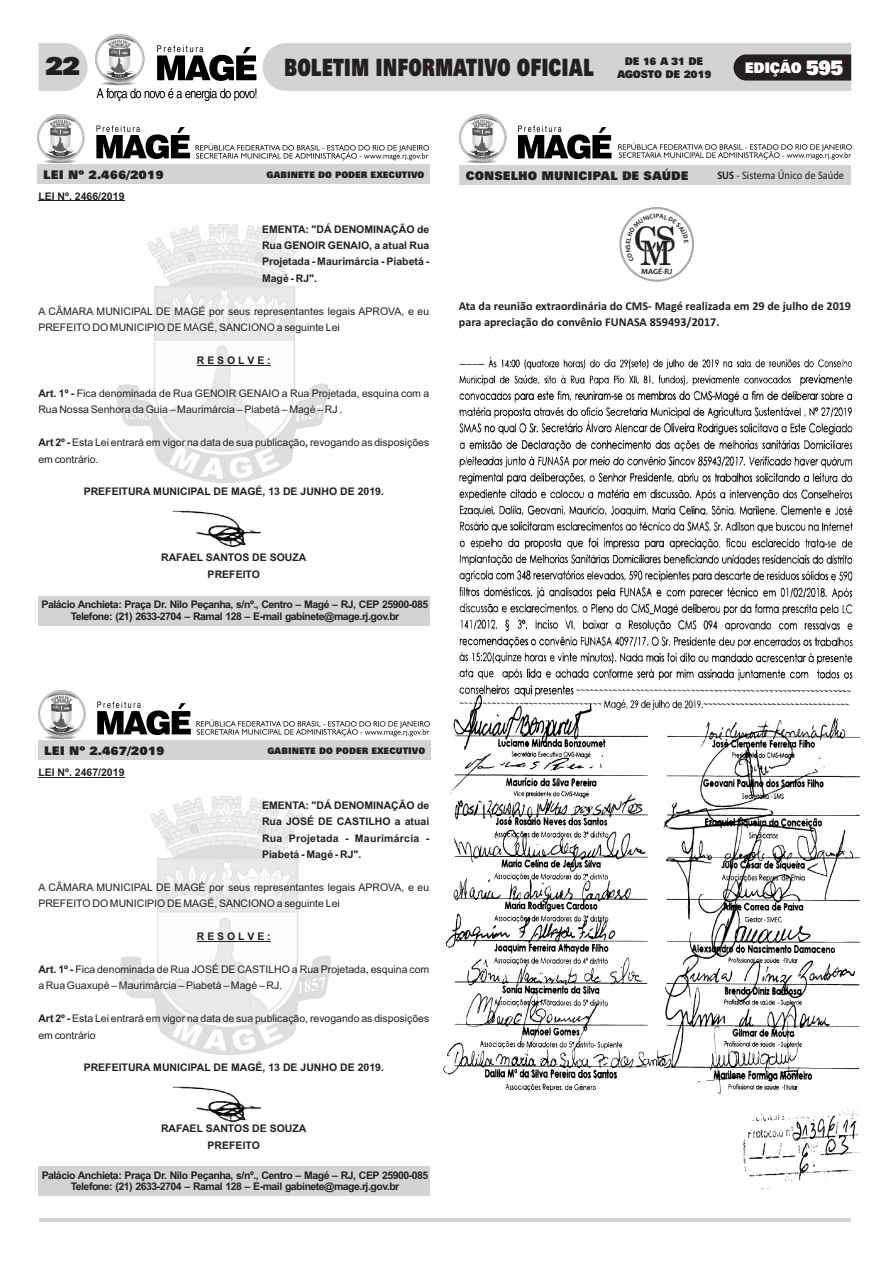
<style>
.page{position:relative;width:893px;height:1263px;background:#fff}
.page>*{position:absolute;margin:0;border:0;box-sizing:border-box;transform-origin:0 0}
.t1{font:33.6px "Century Schoolbook BT";color:#231f20}
.t2{font:900 25.65px "Zurich BT";color:#231f20}
.t3{font:900 24px "Zurich BT";color:#231f20;scale:.71 1}
.t4{font:900 14.7px "Zurich BT";letter-spacing:-.025em;color:#fff;scale:.94 1}
.t5{font:700 12.15px/15.5px "Calibri";color:#231f20}
.t6{font:900 12px "Zurich BT";color:#231f20}
.t7{font:11.55px "Calibri";color:#231f20;scale:.91 1}
.t8{font:10.5px/16.4px "Arial";color:#231f20}
.t9{font:700 10.5px/16.4px "Arial";color:#231f20;text-align:justify}
.t10{font:700 10.5px/11.7px "Arial";letter-spacing:-.045em;color:#231f20;text-align:center}
.t11{font:900 10.5px/12.6px "Zurich BT";letter-spacing:-.02em;color:#231f20;text-align:center;scale:.96 1}
.t12{font:900 9px "Zurich BT";color:#231f20;scale:.95 1}
.t13{font:700 8.1px "Candara";color:#231f20}
.t14{font:700 6.75px "Candara";color:#231f20}
.s1{font-size:20.7px}
.s2{font-weight:700}
</style>
<div class="page">
<hr style="left:39px;top:1218px;width:811px;height:4px;background:#d1d3d4">
<img style="left:102px;top:84px;width:31px;height:2px">
<svg style="left:97px;top:88px;width:159px;height:13px"></svg>
<svg style="left:157px;top:45px;width:99px;height:36px"></svg>
<img style="left:95px;top:34px;width:50px;height:50px">
<svg style="left:38px;top:43px;width:50px;height:48px;background:#d6d8d9"></svg>
<svg style="left:263px;top:43px;width:588px;height:48px;background:#bfc1c2"></svg>
<img style="left:120px;top:796px;width:211px;height:259px">
<img style="left:117px;top:224px;width:211px;height:259px">
<hr style="left:38px;top:201px;width:87px;height:1px;background:#231f20">
<hr style="left:197px;top:365px;width:74px;height:1px;background:#231f20">
<hr style="left:38px;top:777px;width:87px;height:1px;background:#231f20">
<hr style="left:197px;top:941px;width:74px;height:1px;background:#231f20">
<img style="left:45px;top:162px;width:29px;height:2px">
<svg style="left:96px;top:125px;width:94px;height:34px"></svg>
<img style="left:38px;top:115px;width:47px;height:47px">
<img style="left:46px;top:738px;width:28px;height:2px">
<img style="left:39px;top:691px;width:47px;height:47px">
<div style="left:37px;top:164px;width:392px;height:20px;background:#d1d3d4"></div>
<div style="left:38px;top:740px;width:392px;height:20px;background:#d1d3d4"></div>
<svg style="left:196px;top:143px;width:233px;height:17px"></svg>
<svg style="left:97px;top:701px;width:333px;height:35px"></svg>
<img style="left:172px;top:510px;width:89px;height:37px">
<img style="left:172px;top:1086px;width:89px;height:36px">
<div style="left:38px;top:596px;width:392px;height:29px;background:#d1d3d4"></div>
<div style="left:38px;top:1166px;width:392px;height:29px;background:#d1d3d4"></div>
<img style="left:468px;top:162px;width:27px;height:2px">
<svg style="left:518px;top:125px;width:94px;height:34px"></svg>
<img style="left:459px;top:115px;width:47px;height:47px">
<svg style="left:618px;top:142px;width:234px;height:18px"></svg>
<div style="left:459px;top:165px;width:391px;height:20px;background:#d1d3d4"></div>
<svg style="left:619px;top:207px;width:75px;height:75px"></svg>
<img style="left:443px;top:357px;width:416px;height:833px">
<svg style="left:625px;top:214px;width:64px;height:52px"></svg>
<h2 class="t2" style="left:45px;top:55px;width:37px">22</h2>
<h3 class="t3" style="left:284px;top:58px;width:437px">BOLETIM INFORMATIVO OFICIAL</h3>
<p class="t11" style="left:617px;top:56px;width:100px">DE 16 A 31 DE<br>AGOSTO DE 2019</p>
<h3 class="t4" style="left:745px;top:62px;width:107px">EDIÇÃO <span class="s1">595</span></h3>
<p class="t6" style="left:43px;top:170px;width:122px">LEI Nº 2.466/2019</p>
<p class="t9" style="left:38px;top:189px;width:88px">LEI Nº. 2466/2019</p>
<p class="t12" style="left:266px;top:171px;width:168px">GABINETE DO PODER EXECUTIVO</p>
<p class="t9" style="left:262px;top:222px;width:169px">EMENTA: "DÁ DENOMINAÇÃO de Rua GENOIR GENAIO, a atual Rua Projetada - Maurimárcia - Piabetá - Magé - RJ".</p>
<p class="t8" style="left:38px;top:304px;width:392px">A CÂMARA MUNICIPAL DE MAGÉ por seus representantes legais APROVA, e eu<br>PREFEITO DO MUNICIPIO DE MAGÉ, SANCIONO a seguinte Lei</p>
<p class="t9" style="left:197px;top:353px;width:75px">R E S O L V E :</p>
<p class="t8" style="left:38px;top:386px;width:392px"><span class="s2">Art. 1º -</span> Fica denominada de Rua GENOIR GENAIO a Rua Projetada, esquina com a<br>Rua Nossa Senhora da Guia – Maurimárcia – Piabetá – Magé – RJ .</p>
<p class="t8" style="left:38px;top:435px;width:392px"><span class="s2">Art 2º -</span> Esta Lei entrará em vigor na data de sua publicação<span class="s2">,</span> revogando as disposições em contrário.</p>
<p class="t9" style="left:84px;top:484px;width:302px">PREFEITURA MUNICIPAL DE MAGÉ, 13 DE JUNHO DE 2019.</p>
<p class="t9" style="left:161px;top:550px;width:147px;text-align:center">RAFAEL SANTOS DE SOUZA<br>PREFEITO</p>
<p class="t10" style="left:42px;top:600px;width:388px">Palácio Anchieta: Praça Dr. Nilo Peçanha, s/nº., Centro – Magé – RJ, CEP 25900-085<br>Telefone: (21) 2633-2704 – Ramal 128 – E-mail gabinete@mage.rj.gov.br</p>
<p class="t6" style="left:466px;top:171px;width:224px">CONSELHO MUNICIPAL DE SAÚDE</p>
<p class="t7" style="left:717px;top:171px;width:141px"><span class="s2">SUS</span> - Sistema Único de Saúde</p>
<p class="t14" style="left:655px;top:213px;width:5px">P</p>
<h1 class="t1" style="left:634px;top:225px;width:44px">CMS</h1>
<p class="t13" style="left:641px;top:268px;width:33px">MAGÉ-RJ</p>
<p class="t5" style="left:459px;top:300px;width:394px">Ata da reunião extraordinária do CMS- Magé realizada em 29 de julho de 2019 para apreciação do convênio FUNASA 859493/2017.</p>
<p class="t6" style="left:44px;top:746px;width:122px">LEI Nº 2.467/2019</p>
<p class="t9" style="left:38px;top:765px;width:88px">LEI Nº. 2467/2019</p>
<p class="t12" style="left:267px;top:747px;width:168px">GABINETE DO PODER EXECUTIVO</p>
<p class="t9" style="left:262px;top:798px;width:169px">EMENTA: "DÁ DENOMINAÇÃO de Rua JOSÉ DE CASTILHO a atuai Rua Projetada - Maurimárcia - Piabetá - Magé - RJ".</p>
<p class="t8" style="left:38px;top:880px;width:392px">A CÂMARA MUNICIPAL DE MAGÉ por seus representantes legais APROVA, e eu<br>PREFEITO DO MUNICIPIO DE MAGÉ, SANCIONO a seguinte Lei</p>
<p class="t9" style="left:197px;top:929px;width:75px">R E S O L V E :</p>
<p class="t8" style="left:38px;top:962px;width:392px"><span class="s2">Art. 1º -</span> Fica denominada de Rua JOSÉ DE CASTILHO a Rua Projetada, esquina com a Rua Guaxupé – Maurimárcia – Piabetá – Magé – RJ.</p>
<p class="t8" style="left:38px;top:1011px;width:392px"><span class="s2">Art 2º -</span> Esta Lei entrará em vigor na data de sua publicação, revogando as disposições em contrário</p>
<p class="t9" style="left:84px;top:1060px;width:302px">PREFEITURA MUNICIPAL DE MAGÉ, 13 DE JUNHO DE 2019.</p>
<p class="t9" style="left:161px;top:1121px;width:147px;text-align:center">RAFAEL SANTOS DE SOUZA<br>PREFEITO</p>
<p class="t10" style="left:42px;top:1170px;width:388px">Palácio Anchieta: Praça Dr. Nilo Peçanha, s/nº., Centro – Magé – RJ, CEP 25900-085<br>Telefone: (21) 2633-2704 – Ramal 128 – E-mail gabinete@mage.rj.gov.br</p>
</div>
